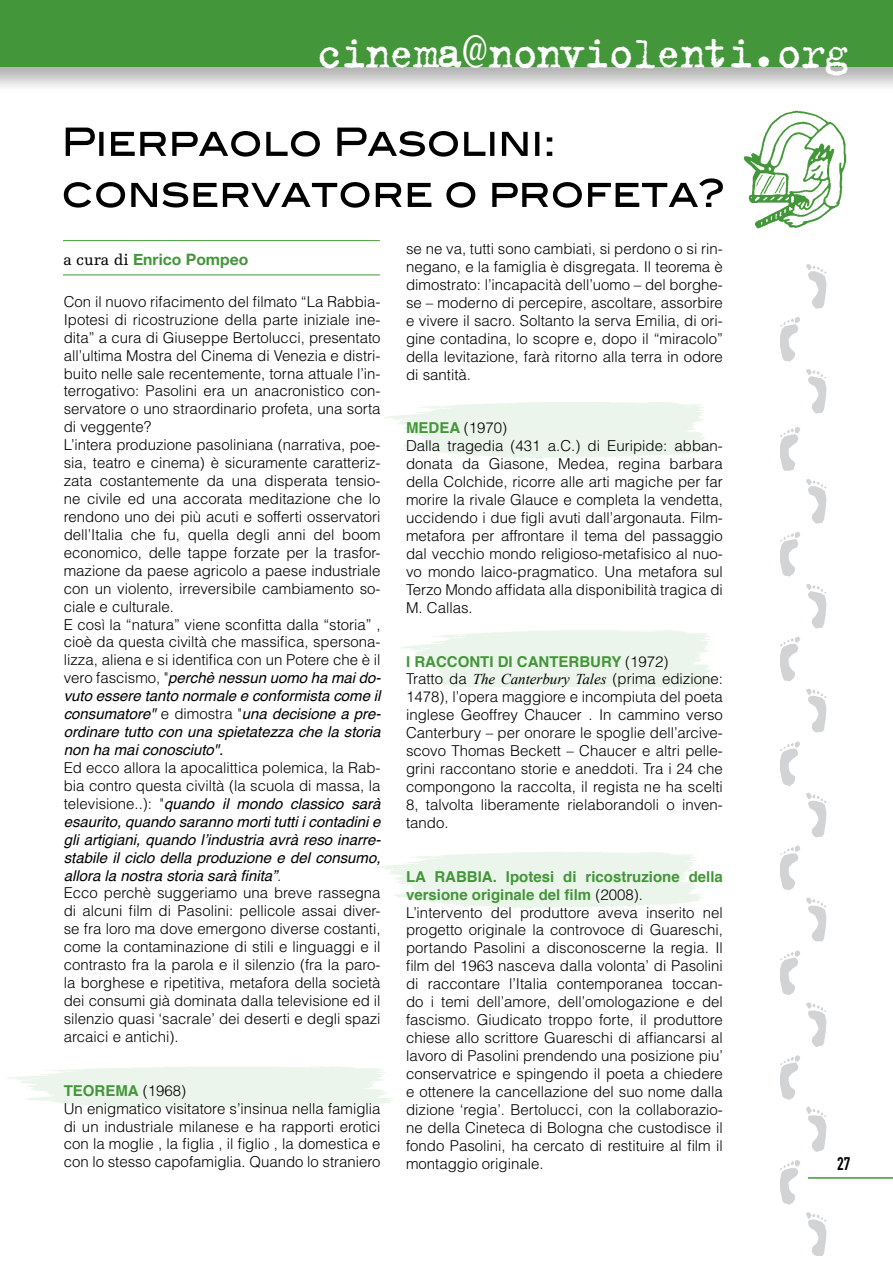
<style>
.page{position:relative;width:893px;height:1263px;background:#fff}
.page>*{position:absolute;margin:0;border:0;box-sizing:border-box;transform-origin:0 0}
.t1{font:48px "Trixie";letter-spacing:-.05em;color:#fff}
.t2{font:18px "DIN Engschrift Std";color:#000}
.t3{font:700 15.75px "Helvetica Neue";color:#439639}
.t4{font:300 15px/17.9px "Helvetica";color:#000}
.s1{font-family:"Egyptienne FLT Std";font-style:italic}
.s2{font-family:"Egyptienne FLT Std";font-weight:400;color:#000}
.s3{font-weight:400;font-style:italic}
.s4{font-weight:700;color:#439639}
.s5{font-family:"Times New Roman";font-weight:400;font-style:italic}
</style>
<div class="page">
<div style="left:0;top:0;width:893px;height:93px;background:#000;opacity:.3"></div>
<div style="left:0;top:0;width:893px;height:66px;background:#439639"></div>
<hr style="left:63px;top:240px;width:317px;height:1px;background:#439639">
<hr style="left:63px;top:275px;width:317px;height:1px;background:#439639">
<img style="left:743px;top:110px;width:104px;height:119px">
<svg style="left:780px;top:1160px;width:20px;height:45px"></svg>
<svg style="left:780px;top:1055px;width:20px;height:45px"></svg>
<svg style="left:780px;top:950px;width:20px;height:45px"></svg>
<svg style="left:780px;top:845px;width:20px;height:45px"></svg>
<svg style="left:780px;top:741px;width:20px;height:45px"></svg>
<svg style="left:780px;top:636px;width:20px;height:45px"></svg>
<svg style="left:780px;top:532px;width:20px;height:44px"></svg>
<svg style="left:780px;top:427px;width:20px;height:44px"></svg>
<svg style="left:806px;top:1212px;width:20px;height:44px"></svg>
<svg style="left:806px;top:1106px;width:20px;height:46px"></svg>
<svg style="left:806px;top:1002px;width:20px;height:45px"></svg>
<svg style="left:806px;top:897px;width:20px;height:44px"></svg>
<svg style="left:806px;top:793px;width:20px;height:44px"></svg>
<svg style="left:806px;top:689px;width:20px;height:43px"></svg>
<svg style="left:806px;top:584px;width:20px;height:44px"></svg>
<svg style="left:806px;top:479px;width:20px;height:45px"></svg>
<svg style="left:780px;top:317px;width:20px;height:44px"></svg>
<svg style="left:806px;top:369px;width:20px;height:45px"></svg>
<svg style="left:806px;top:264px;width:20px;height:45px"></svg>
<hr style="left:808px;top:1177px;width:85px;height:2px;background:#439639">
<svg style="left:64px;top:178px;width:659px;height:30px"></svg>
<svg style="left:66px;top:128px;width:486px;height:29px"></svg>
<h1 class="t1" style="left:317px;top:22px;width:535px">cinema<span class="s1">@</span>nonviolenti.org</h1>
<p class="t3" style="left:63px;top:250px;width:187px"><span class="s2">a cura di</span> Enrico Pompeo</p>
<p class="t4" style="left:64px;top:292px;width:319px">Con il nuovo rifacimento del filmato “La Rabbia-Ipotesi di ricostruzione della parte iniziale ine&shy;dita” a cura di Giuseppe Bertolucci, presentato all’ultima Mostra del Cinema di Venezia e distri&shy;buito nelle sale recentemente, torna attuale l’in&shy;terrogativo: Pasolini era un anacronistico con&shy;servatore o uno straordinario profeta, una sorta di veggente?<br>L’intera produzione pasoliniana (narrativa, poe&shy;sia, teatro e cinema) è sicuramente caratteriz&shy;zata costantemente da una disperata tensio&shy;ne civile ed una accorata meditazione che lo rendono uno dei più acuti e sofferti osservatori dell’Italia che fu, quella degli anni del boom economico, delle tappe forzate per la trasfor&shy;mazione da paese agricolo a paese industriale con un violento, irreversibile cambiamento so&shy;ciale e culturale.<br>E così la “natura” viene sconfitta dalla “storia” , cioè da questa civiltà che massifica, spersona&shy;lizza, aliena e si identifica con un Potere che è il vero fascismo, "<span class="s3">perchè nessun uomo ha mai do&shy;vuto essere tanto normale e conformista come il consumatore"</span> e dimostra "<span class="s3">una decisione a pre&shy;ordinare tutto con una spietatezza che la storia non ha mai conosciuto".</span></p>
<p class="t4" style="left:64px;top:758px;width:319px">Ed ecco allora la apocalittica polemica, la Rab&shy;bia contro questa civiltà (la scuola di massa, la televisione..): "<span class="s3">quando il mondo classico sarà esaurito, quando saranno morti tutti i contadini e gli artigiani, quando l’industria avrà reso inarre&shy;stabile il ciclo della produzione e del consumo, allora la nostra storia sarà finita”</span>.<br>Ecco perchè suggeriamo una breve rassegna di alcuni film di Pasolini: pellicole assai diver&shy;se fra loro ma dove emergono diverse costanti, come la contaminazione di stili e linguaggi e il contrasto fra la parola e il silenzio (fra la paro&shy;la borghese e ripetitiva, metafora della società dei consumi già dominata dalla televisione ed il silenzio quasi ‘sacrale’ dei deserti e degli spazi arcaici e antichi).</p>
<p class="t4" style="left:64px;top:1081px;width:318px"><span class="s4">TEOREMA</span> (1968)<br>Un enigmatico visitatore s’insinua nella famiglia di un industriale milanese e ha rapporti erotici con la moglie , la figlia , il figlio , la domestica e con lo stesso capofamiglia. Quando lo straniero</p>
<p class="t4" style="left:406px;top:239px;width:318px;text-align:justify">se ne va, tutti sono cambiati, si perdono o si rin&shy;negano, e la famiglia è disgregata. Il teorema è dimostrato: l’incapacità dell’uomo – del borghe&shy;se – moderno di percepire, ascoltare, assorbire e vivere il sacro. Soltanto la serva Emilia, di ori&shy;gine contadina, lo scopre e, dopo il “miracolo” della levitazione, farà ritorno alla terra in odore di santità.</p>
<p class="t4" style="left:406px;top:419px;width:318px"><span class="s4">MEDEA</span> (1970)<br>Dalla tragedia (431 a.C.) di Euripide: abban&shy;donata da Giasone, Medea, regina barbara della Colchide, ricorre alle arti magiche per far morire la rivale Glauce e completa la vendetta, uccidendo i due figli avuti dall’argonauta. Film&shy;metafora per affrontare il tema del passaggio dal vecchio mondo religioso-metafisico al nuo&shy;vo mondo laico-pragmatico. Una metafora sul Terzo Mondo affidata alla disponibilità tragica di M. Callas.</p>
<p class="t4" style="left:406px;top:652px;width:318px"><span class="s4">I RACCONTI DI CANTERBURY</span> (1972)<br>Tratto da <span class="s5">The Canterbury Tales</span> (prima edizione:<br>1478), l’opera maggiore e incompiuta del poeta inglese Geoffrey Chaucer . In cammino verso Canterbury – per onorare le spoglie dell’arcive&shy;scovo Thomas Beckett – Chaucer e altri pelle&shy;grini raccontano storie e aneddoti. Tra i 24 che compongono la raccolta, il regista ne ha scelti 8, talvolta liberamente rielaborandoli o inven&shy;tando.</p>
<p class="t4" style="left:406px;top:867px;width:318px"><span class="s4">LA RABBIA. Ipotesi di ricostruzione della versione originale del film</span> (2008).<br>L’intervento del produttore aveva inserito nel progetto originale la controvoce di Guareschi, portando Pasolini a disconoscerne la regia. Il film del 1963 nasceva dalla volonta’ di Pasolini di raccontare l’Italia contemporanea toccan&shy;do i temi dell’amore, dell’omologazione e del fascismo. Giudicato troppo forte, il produttore chiese allo scrittore Guareschi di affiancarsi al lavoro di Pasolini prendendo una posizione piu’ conservatrice e spingendo il poeta a chiedere e ottenere la cancellazione del suo nome dalla dizione ‘regia’. Bertolucci, con la collaborazio&shy;ne della Cineteca di Bologna che custodisce il fondo Pasolini, ha cercato di restituire al film il montaggio originale.</p>
<p class="t2" style="left:837px;top:1153px;width:15px">27</p>
</div>
